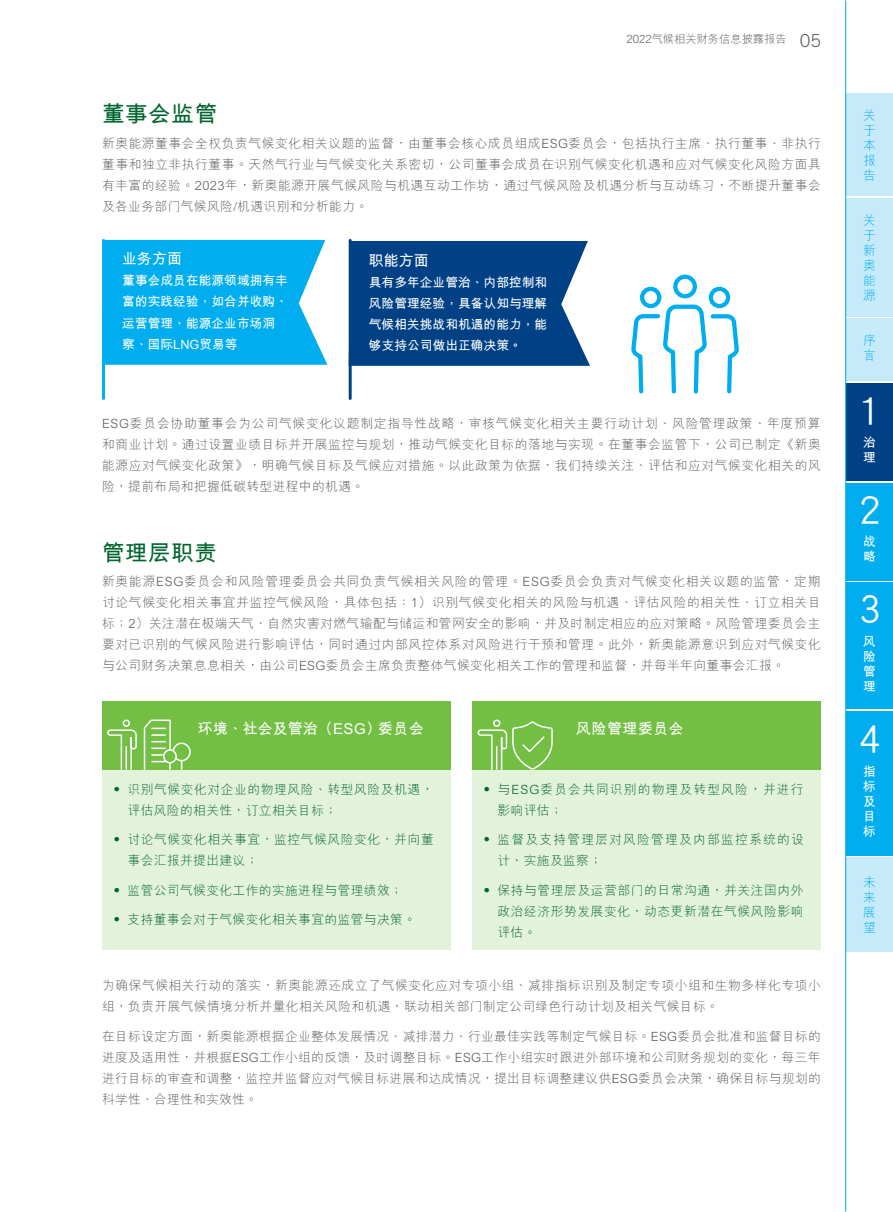
<style>
.page{position:relative;width:893px;height:1212px;background:#fff}
.page>*{position:absolute;margin:0;border:0;box-sizing:border-box;transform-origin:0 0}
.t1{font:37.5px "DF Hei HK W5";color:#fff}
.t2{font:700 22.5px "M Hei HKS";letter-spacing:.03em;color:#00652e}
.t3{font:700 15px "M Hei HKS";color:#fff}
.t4{font:700 15px "M Hei HKS";letter-spacing:.03em;color:#fff}
.t5{font:300 12.75px/21px "M Hei HKS";letter-spacing:.03em;color:#58595b;text-align:justify}
.t6{font:300 12.75px/21px "M Hei HKS";letter-spacing:.045em;color:#00652e}
.t7{font:700 12.75px/15px "M Hei HKS";color:#fff}
.t8{font:300 12.75px/21px "M Hei HKS";letter-spacing:.095em;color:#00652e}
.t9{font:300 12.75px/21px "M Hei HKS";letter-spacing:.09em;color:#00652e}
.t10{font:300 12.75px/15px "M Hei HKS";color:#00aeef;text-align:justify}
.t11{font:300 11.25px "M Hei HKS";color:#58595b}
.s1{font-family:"Trade Gothic LT Std"}
.s2{font-family:"Trade Gothic LT Std";font-size:18px}
</style>
<div class="page">
<div style="left:846px;top:198px;width:47px;height:118px;background:#c7eafb"></div>
<div style="left:846px;top:93px;width:47px;height:103px;background:#c7eafb"></div>
<div style="left:846px;top:318px;width:47px;height:63px;background:#c7eafb"></div>
<div style="left:846px;top:857px;width:47px;height:95px;background:#c7eafb"></div>
<div style="left:846px;top:383px;width:47px;height:97px;background:#004185"></div>
<div style="left:846px;top:483px;width:47px;height:97px;background:#00aeef"></div>
<div style="left:846px;top:583px;width:47px;height:126px;background:#00aeef"></div>
<div style="left:846px;top:711px;width:47px;height:144px;background:#00aeef"></div>
<hr style="left:845px;top:1px;width:1px;height:1210px;background:#00aeef">
<div style="left:102px;top:702px;width:349px;height:68px;background:#72bf44"></div>
<div style="left:102px;top:770px;width:349px;height:180px;background:#e3f2da"></div>
<svg style="left:107px;top:719px;width:84px;height:51px"></svg>
<div style="left:472px;top:702px;width:349px;height:68px;background:#72bf44"></div>
<div style="left:472px;top:770px;width:349px;height:180px;background:#e3f2da"></div>
<div style="left:493px;top:719px;width:7px;height:8px;border:2px solid #fff;border-radius:50%"></div>
<svg style="left:477px;top:720px;width:76px;height:50px"></svg>
<div style="left:709px;top:287px;width:21px;height:21px;border:4px solid #00aeef;border-radius:50%"></div>
<div style="left:640px;top:287px;width:21px;height:21px;border:4px solid #00aeef;border-radius:50%"></div>
<svg style="left:632px;top:302px;width:106px;height:92px"></svg>
<div style="left:673px;top:275px;width:24px;height:23px;border:4px solid #00aeef;border-radius:50%"></div>
<hr style="left:102px;top:240px;width:3px;height:158px;background:#00aeef">
<hr style="left:349px;top:240px;width:3px;height:158px;background:#004185">
<svg style="left:102px;top:240px;width:225px;height:125px;background:#10b3f0"></svg>
<svg style="left:351px;top:241px;width:239px;height:125px;background:#104d8c"></svg>
<p class="t11" style="left:627px;top:31px;width:196px"><span class="s1">2022</span>氣候相關財務信息披露報告 <span class="s2">05</span></p>
<h2 class="t2" style="left:102px;top:98px;width:117px">董事會監管</h2>
<p class="t5" style="left:102px;top:132px;width:720px">新奧能源董事會全權負責氣候變化相關議題的監督，由董事會核心成員組成ESG委員會，包括執行主席、執行董事、非執行董事和獨立非執行董事。天然氣行業與氣候變化關係密切，公司董事會成員在識別氣候變化機遇和應對氣候變化風險方面具有豐富的經驗。2023年，新奧能源開展氣候風險與機遇互動工作坊，通過氣候風險及機遇分析與互動練習，不斷提升董事會及各業務部門氣候風險/機遇識別和分析能力。</p>
<p class="t3" style="left:122px;top:248px;width:61px">業務方面</p>
<p class="t7" style="left:122px;top:269px;width:167px;line-height:21px">董事會成員在能源領域擁有豐富的實踐經驗，如合併收購、運營管理、能源企業市場洞察、國際LNG貿易等</p>
<p class="t3" style="left:369px;top:249px;width:62px">職能方面</p>
<p class="t7" style="left:369px;top:270px;width:180px;line-height:21px;text-align:justify">具有多年企業管治、內部控制和風險管理經驗，具備認知與理解氣候相關挑戰和機遇的能力，能夠支持公司做出正確決策。</p>
<p class="t5" style="left:102px;top:412px;width:720px">ESG委員會協助董事會為公司氣候變化議題制定指導性戰略，審核氣候變化相關主要行動計劃、風險管理政策、年度預算和商業計劃。通過設置業績目標並開展監控與規劃，推動氣候變化目標的落地與實現。在董事會監管下，公司已制定《新奧能源應對氣候變化政策》，明確氣候目標及氣候應對措施。以此政策為依據，我們持續關注、評估和應對氣候變化相關的風險，提前佈局和把握低碳轉型進程中的機遇。</p>
<h2 class="t2" style="left:102px;top:536px;width:117px">管理層職責</h2>
<p class="t5" style="left:102px;top:570px;width:720px">新奧能源ESG委員會和風險管理委員會共同負責氣候相關風險的管理。ESG委員會負責對氣候變化相關議題的監管，定期討論氣候變化相關事宜並監控氣候風險，具體包括：1）識別氣候變化相關的風險與機遇、評估風險的相關性、訂立相關目標；2）關注潛在極端天氣、自然災害對燃氣輸配與儲運和管網安全的影響，並及時制定相應的應對策略。風險管理委員會主要對已識別的氣候風險進行影響評估，同時通過內部風控體系對風險進行干預和管理。此外，新奧能源意識到應對氣候變化與公司財務決策息息相關，由公司ESG委員會主席負責整體氣候變化相關工作的管理和監督，並每半年向董事會彙報。</p>
<p class="t3" style="left:198px;top:717px;width:228px">環境、社會及管治（ESG）委員會</p>
<p class="t6" style="left:128px;top:778px;width:308px;text-indent:-17px">• 識別氣候變化對企業的物理風險、轉型風險及機遇，評估風險的相關性，訂立相關目標；</p>
<p class="t6" style="left:128px;top:828px;width:308px;text-indent:-17px">• 討論氣候變化相關事宜，監控氣候風險變化，並向董事會彙報並提出建議；</p>
<p class="t6" style="left:111px;top:879px;width:294px">• 監管公司氣候變化工作的實施進程與管理績效；</p>
<p class="t6" style="left:111px;top:908px;width:307px">• 支持董事會對于氣候變化相關事宜的監管與決策。</p>
<p class="t4" style="left:576px;top:717px;width:109px">風險管理委員會</p>
<p class="t9" style="left:497px;top:778px;width:308px;text-indent:-17px">• 與ESG委員會共同識別的物理及轉型風險，並進行影響評估；</p>
<p class="t8" style="left:497px;top:828px;width:308px;text-indent:-17px">• 監督及支持管理層對風險管理及內部監控系統的設計、實施及監察；</p>
<p class="t6" style="left:497px;top:879px;width:308px;text-align:justify;text-indent:-17px">• 保持與管理層及運營部門的日常溝通，並關注國內外政治經濟形勢發展變化，動態更新潛在氣候風險影響評估。</p>
<p class="t5" style="left:102px;top:974px;width:720px">為確保氣候相關行動的落實，新奧能源還成立了氣候變化應對專項小組、減排指標識別及制定專項小組和生物多樣化專項小組，負責開展氣候情境分析並量化相關風險和機遇，聯動相關部門制定公司綠色行動計劃及相關氣候目標。</p>
<p class="t5" style="left:102px;top:1025px;width:720px">在目標設定方面，新奧能源根據企業整體發展情況、減排潛力、行業最佳實踐等制定氣候目標。ESG委員會批准和監督目標的進度及適用性，並根據ESG工作小組的反饋，及時調整目標。ESG工作小組實時跟進外部環境和公司財務規劃的變化，每三年進行目標的審查和調整，監控並監督應對氣候目標進展和達成情況，提出目標調整建議供ESG委員會決策，確保目標與規劃的科學性、合理性和實效性。</p>
<p class="t10" style="left:863px;top:107px;width:14px">關於本報告</p>
<p class="t10" style="left:863px;top:212px;width:14px">關於新奧能源</p>
<p class="t10" style="left:863px;top:332px;width:14px">序言</p>
<h1 class="t1" style="left:859px;top:391px;width:23px">1</h1>
<p class="t7" style="left:863px;top:434px;width:14px">治理</p>
<h1 class="t1" style="left:859px;top:490px;width:23px">2</h1>
<p class="t7" style="left:863px;top:533px;width:14px">戰略</p>
<h1 class="t1" style="left:859px;top:589px;width:23px">3</h1>
<p class="t7" style="left:863px;top:633px;width:14px;text-align:justify">風險管理</p>
<h1 class="t1" style="left:859px;top:719px;width:23px">4</h1>
<p class="t7" style="left:863px;top:762px;width:14px;text-align:justify">指標及目標</p>
<p class="t10" style="left:863px;top:874px;width:14px">未來展望</p>
</div>
